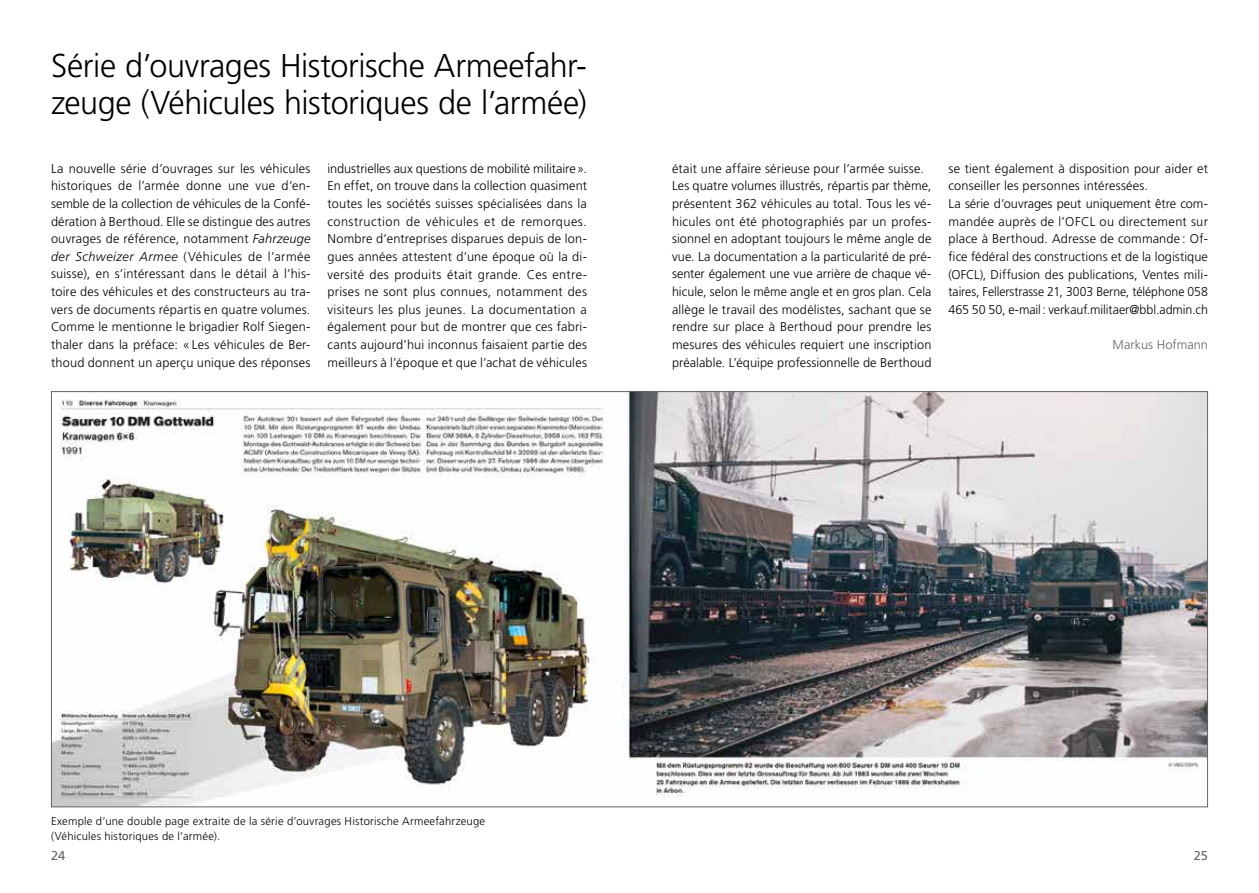
<style>
.page{position:relative;width:1259px;height:893px;background:#fff}
.page>*{position:absolute;margin:0;border:0;box-sizing:border-box;transform-origin:0 0}
.t1{font:300 33px/37.5px "Frutiger";letter-spacing:-.01em;color:#000}
.t2{font:300 12.75px/17.5px "Frutiger";letter-spacing:.01em;color:#000;text-align:justify}
.t3{font:300 12.75px "Frutiger";color:#646363}
.t4{font:12.75px "Frutiger";color:#646363}
.t5{font:300 11.25px/15px "Frutiger";letter-spacing:.02em;color:#000}
.s1{font-style:italic}
</style>
<div class="page">
<img style="left:53px;top:393px;width:1153px;height:412px">
<h1 class="t1" style="left:51px;top:47px;width:537px">Série d’ouvrages Historische Armeefahr&shy;zeuge (Véhicules historiques de l’armée)</h1>
<p class="t2" style="left:51px;top:160px;width:261px">La nouvelle série d’ouvrages sur les véhicules historiques de l’armée donne une vue d’en&shy;semble de la collection de véhicules de la Confé&shy;dération à Berthoud. Elle se distingue des autres ouvrages de référence, notamment <span class="s1">Fahrzeuge der Schweizer Armee</span> (Véhicules de l’armée suisse), en s’intéressant dans le détail à l’his&shy;toire des véhicules et des constructeurs au tra&shy;vers de documents répartis en quatre volumes.<br>Comme le mentionne le brigadier Rolf Siegen&shy;thaler dans la préface: « Les véhicules de Ber&shy;thoud donnent un aperçu unique des réponses</p>
<p class="t2" style="left:327px;top:159px;width:261px">industrielles aux questions de mobilité militaire».<br>En effet, on trouve dans la collection quasiment toutes les sociétés suisses spécialisées dans la construction de véhicules et de remorques.<br>Nombre d’entreprises disparues depuis de lon&shy;gues années attestent d’une époque où la di&shy;versité des produits était grande. Ces entre&shy;prises ne sont plus connues, notamment des visiteurs les plus jeunes. La documentation a également pour but de montrer que ces fabri&shy;cants aujourd’hui inconnus faisaient partie des meilleurs à l’époque et que l’achat de véhicules</p>
<p class="t2" style="left:672px;top:160px;width:261px;text-align:left">était une affaire sérieuse pour l’armée suisse.<br>Les quatre volumes illustrés, répartis par thème, présentent 362 véhicules au total. Tous les vé&shy;hicules ont été photographiés par un profes&shy;sionnel en adoptant toujours le même angle de vue. La documentation a la particularité de pré&shy;senter également une vue arrière de chaque vé&shy;hicule, selon le même angle et en gros plan. Cela allège le travail des modélistes, sachant que se rendre sur place à Berthoud pour prendre les mesures des véhicules requiert une inscription préalable. L’équipe professionnelle de Berthoud</p>
<p class="t2" style="left:948px;top:159px;width:261px;text-align:left">se tient également à disposition pour aider et conseiller les personnes intéressées.<br>La série d’ouvrages peut uniquement être com&shy;mandée auprès de l’OFCL ou directement sur place à Berthoud. Adresse de commande : Of&shy;fice fédéral des constructions et de la logistique (OFCL), Diffusion des publications, Ventes mili&shy;taires, Fellerstrasse 21, 3003 Berne, téléphone 058<br>465 50 50, e-mail: verkauf.militaer@bbl.admin.ch</p>
<p class="t3" style="left:1112px;top:337px;width:97px">Markus Hofmann</p>
<p class="t5" style="left:51px;top:813px;width:436px">Exemple d’une double page extraite de la série d’ouvrages Historische Armeefahrzeuge (Véhicules historiques de l’armée).</p>
<p class="t4" style="left:51px;top:848px;width:16px">24</p>
<p class="t4" style="left:1193px;top:848px;width:16px">25</p>
</div>
